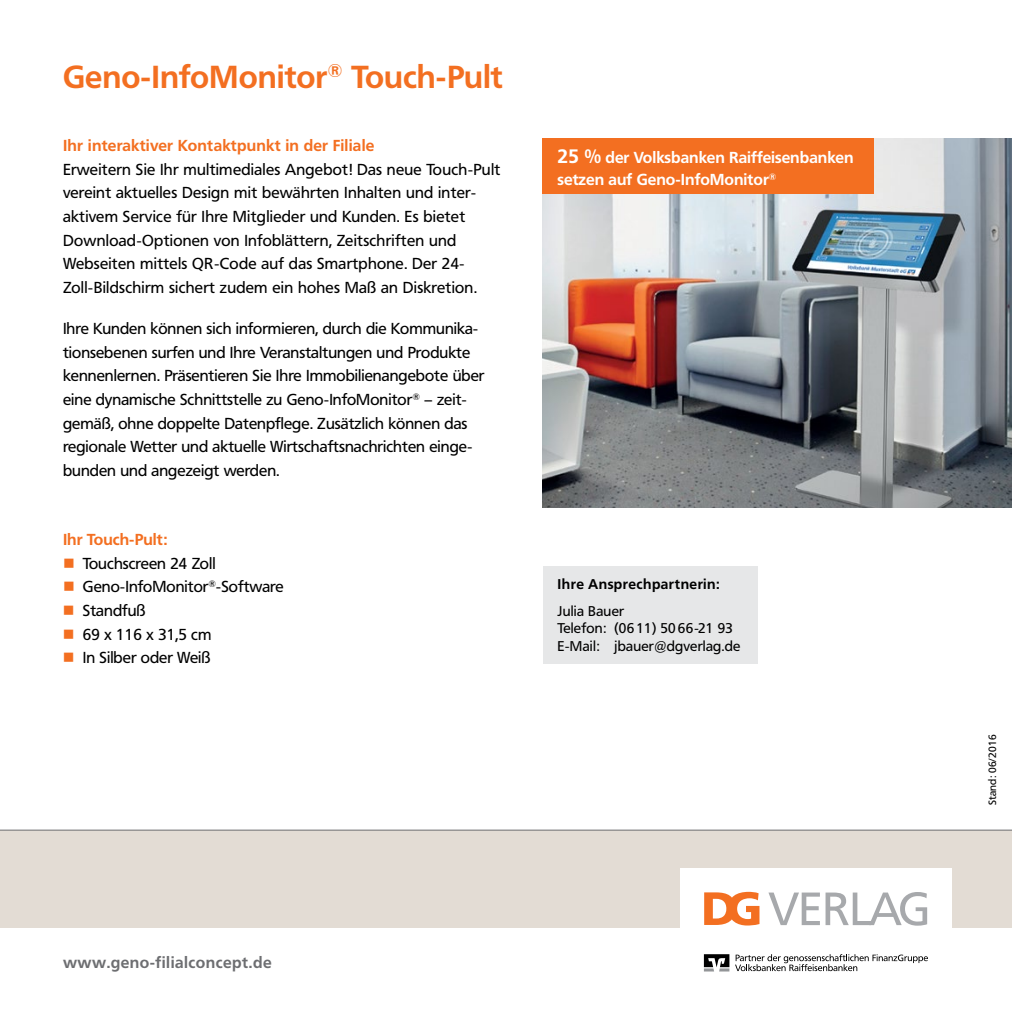
<style>
.page{position:relative;width:1012px;height:1012px;background:#fff}
.page>*{position:absolute;margin:0;border:0;box-sizing:border-box;transform-origin:0 0}
.t1{font:700 31.5px "Frutiger VR";color:#f36f21}
.t2{font:15.75px/23.6px "Frutiger VR";color:#000}
.t3{font:700 15.75px/22.8px "Frutiger VR";color:#fff}
.t4{font:700 15.75px "Frutiger VR";letter-spacing:.015em;color:#f36f21}
.t5{font:700 15.75px "Frutiger VR";letter-spacing:.03em;color:#6d6e71}
.t6{font:14px/17.5px "Frutiger VR";letter-spacing:.015em;color:#000}
.t7{font:700 14px "Frutiger VR";letter-spacing:.03em;color:#000}
.t8{font:10.5px "Frutiger VR";letter-spacing:.01em;color:#000}
.s1{color:#f36f21}
.s2{font-size:19.25px}
</style>
<div class="page">
<img style="left:543px;top:139px;width:469px;height:368px">
<div style="left:0;top:830px;width:1012px;height:98px;background:#e3dcd4"></div>
<hr style="left:0;top:830px;width:1012px;height:1px;background:#6d6e71">
<div style="left:680px;top:868px;width:272px;height:82px;background:#fff"></div>
<svg style="left:704px;top:892px;width:55px;height:33px"></svg>
<svg style="left:768px;top:893px;width:52px;height:32px"></svg>
<svg style="left:826px;top:892px;width:101px;height:34px"></svg>
<svg style="left:735px;top:954px;width:193px;height:17px"></svg>
<div style="left:703px;top:954px;width:27px;height:18px;border:1px solid #fff"></div>
<svg style="left:704px;top:954px;width:25px;height:17px"></svg>
<div style="left:543px;top:139px;width:331px;height:55px;background:#f36f21"></div>
<div style="left:543px;top:566px;width:214px;height:97px;background:#e6e7e8"></div>
<h1 class="t1" style="left:63px;top:58px;width:441px">Geno-InfoMonitor<sup>®</sup> Touch-Pult</h1>
<p class="t4" style="left:63px;top:136px;width:313px">Ihr interaktiver Kontaktpunkt in der Filiale</p>
<p class="t2" style="left:63px;top:158px;width:439px">Erweitern Sie Ihr multimediales Angebot! Das neue Touch-Pult vereint aktuelles Design mit bewährten Inhalten und inter&shy;aktivem Service für Ihre Mitglieder und Kunden. Es bietet Download-Optionen von Infoblättern, Zeitschriften und Webseiten mittels QR-Code auf das Smartphone. Der 24- Zoll-Bildschirm sichert zudem ein hohes Maß an Diskretion.</p>
<p class="t2" style="left:63px;top:317px;width:423px">Ihre Kunden können sich informieren, durch die Kommunika&shy;tionsebenen surfen und Ihre Veranstaltungen und Produkte kennenlernen. Präsentieren Sie Ihre Immobilienangebote über eine dynamische Schnittstelle zu Geno-InfoMonitor<sup>®</sup> – zeit&shy;gemäß, ohne doppelte Datenpflege. Zusätzlich können das regionale Wetter und aktuelle Wirtschaftsnachrichten einge&shy;bunden und angezeigt werden.</p>
<p class="t4" style="left:63px;top:530px;width:106px">Ihr Touch-Pult:</p>
<p class="t2" style="left:63px;top:552px;width:154px"><span class="s1">■</span> Touchscreen 24 Zoll</p>
<p class="t2" style="left:63px;top:575px;width:222px"><span class="s1">■</span> Geno-InfoMonitor<sup>®</sup>-Software</p>
<p class="t2" style="left:63px;top:599px;width:84px"><span class="s1">■</span> Standfuß</p>
<p class="t2" style="left:63px;top:623px;width:150px"><span class="s1">■</span> 69 x 116 x 31,5 cm</p>
<p class="t2" style="left:63px;top:646px;width:149px"><span class="s1">■</span> In Silber oder Weiß</p>
<p class="t3" style="left:558px;top:146px;width:298px"><span class="s2">25 %</span> der Volksbanken Raiffeisenbanken setzen auf Geno-InfoMonitor<sup>®</sup></p>
<p class="t7" style="left:558px;top:576px;width:164px">Ihre Ansprechpartnerin:</p>
<p class="t6" style="left:558px;top:602px;width:184px">Julia Bauer<br>Telefon: (06 11) 50 66-21 93<br>E-Mail: jbauer@dgverlag.de</p>
<p class="t5" style="left:63px;top:953px;width:210px">www.geno-filialconcept.de</p>
<p class="t8" style="left:986px;top:805px;width:72px;rotate:-90deg">Stand: 06/2016</p>
</div>
